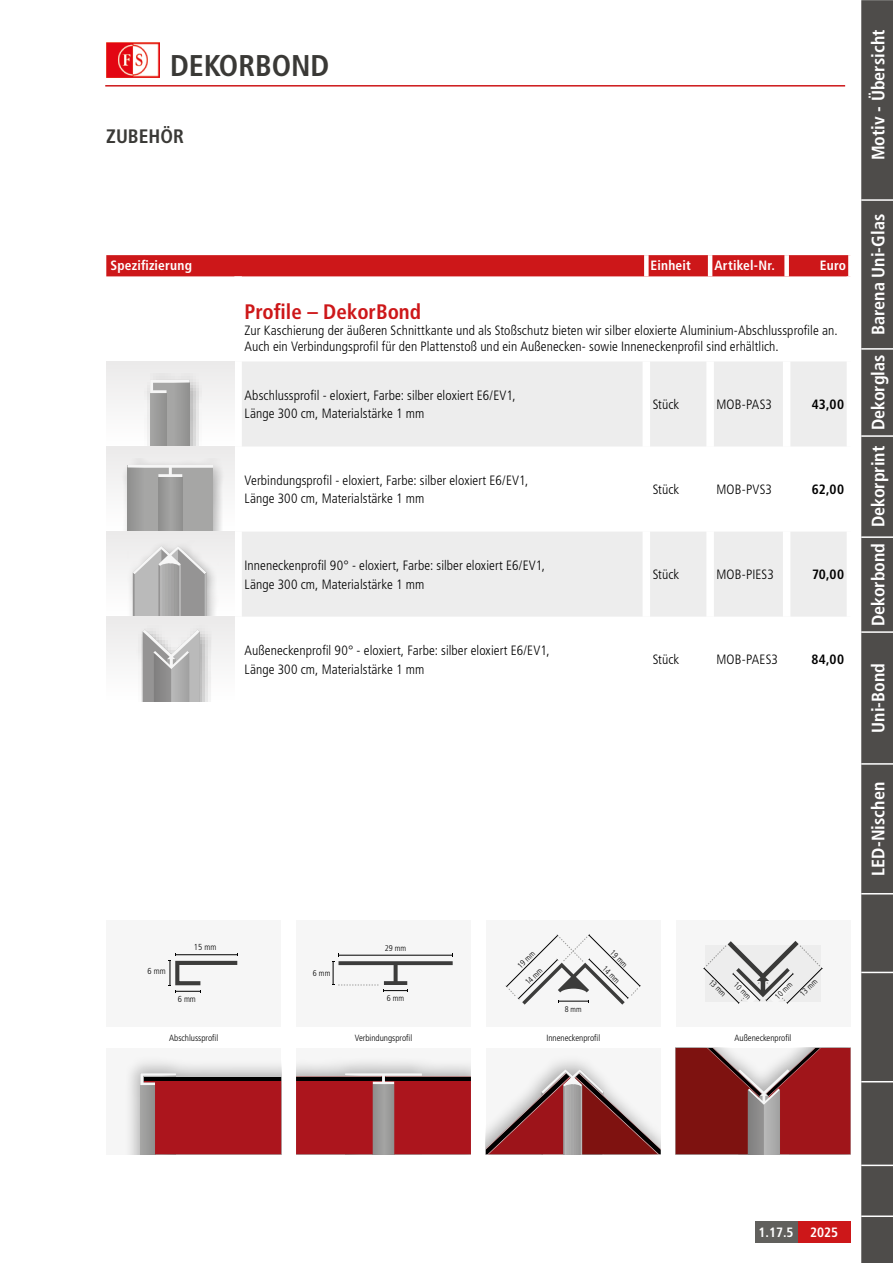
<style>
.page{position:relative;width:893px;height:1263px;background:#fff}
.page>*{position:absolute;margin:0;border:0;box-sizing:border-box;transform-origin:0 0}
.t1{font:700 condensed 30px "Frutiger LT Std";color:#3a3936}
.t2{font:700 condensed 21px "Frutiger LT Std";color:#cd1719}
.t3{font:700 condensed 19.5px "Frutiger LT Std";color:#3a3936}
.t4{font:700 condensed 18px "Frutiger LT Std";color:#fff}
.t5{font:300 condensed 13.5px/18.8px "Frutiger LT Std";letter-spacing:.005em;color:#000}
.t6{font:700 condensed 13.5px "Frutiger LT Std";letter-spacing:.01em;color:#fff}
.t7{font:700 condensed 13.5px "Frutiger LT Std";letter-spacing:.025em;color:#000}
.t8{font:300 condensed 9px "Frutiger LT Std";color:#000}
.t9{font:300 condensed 8.7px "Frutiger LT Std";color:#000}
.t10{font:300 condensed 8.4px "Frutiger LT Std";color:#000}
.t11{font:300 condensed 8.1px "Frutiger LT Std";color:#000}
</style>
<div class="page">
<img style="left:106px;top:43px;width:54px;height:34px">
<hr style="left:105px;top:85px;width:740px;height:2px;background:#cd1719">
<div style="left:797px;top:1221px;width:54px;height:22px;background:#cd1719"></div>
<div style="left:755px;top:1221px;width:42px;height:22px;background:#61605d"></div>
<div style="left:861px;top:0;width:32px;height:1263px;background:#4e4c4a"></div>
<hr style="left:861px;top:1164px;width:32px;height:2px;background:#fff">
<hr style="left:861px;top:1081px;width:32px;height:1px;background:#fff">
<hr style="left:861px;top:972px;width:32px;height:1px;background:#fff">
<hr style="left:861px;top:893px;width:32px;height:1px;background:#fff">
<hr style="left:861px;top:763px;width:32px;height:2px;background:#fff">
<hr style="left:861px;top:631px;width:32px;height:2px;background:#fff">
<hr style="left:861px;top:536px;width:32px;height:2px;background:#fff">
<hr style="left:861px;top:435px;width:32px;height:2px;background:#fff">
<hr style="left:861px;top:348px;width:32px;height:2px;background:#fff">
<hr style="left:861px;top:199px;width:32px;height:2px;background:#fff">
<hr style="left:861px;top:1215px;width:32px;height:2px;background:#fff">
<div style="left:106px;top:1048px;width:175px;height:106px;background:#f6f6f6"></div>
<div style="left:124px;top:1056px;width:157px;height:98px;background:#000;opacity:.3"></div>
<svg style="left:140px;top:1073px;width:36px;height:12px"></svg>
<div style="left:140px;top:1085px;width:15px;height:69px;background:#a3a3a2"></div>
<div style="left:161px;top:1076px;width:15px;height:78px;background:#a6a6a5"></div>
<hr style="left:144px;top:1077px;width:137px;height:4px;background:#000">
<div style="left:144px;top:1081px;width:137px;height:73px;background:#ac151d"></div>
<div style="left:486px;top:1048px;width:175px;height:106px;background:#f6f6f6"></div>
<div style="left:486px;top:1054px;width:175px;height:100px;background:#000;opacity:.3"></div>
<svg style="left:486px;top:1069px;width:175px;height:85px"></svg>
<div style="left:296px;top:1048px;width:175px;height:106px;background:#f6f6f6"></div>
<div style="left:296px;top:1056px;width:175px;height:98px;background:#000;opacity:.3"></div>
<svg style="left:345px;top:1073px;width:77px;height:11px"></svg>
<div style="left:373px;top:1084px;width:21px;height:70px;background:#a3a3a2"></div>
<hr style="left:385px;top:1076px;width:86px;height:1px;background:#c7c7c6">
<hr style="left:385px;top:1080px;width:86px;height:1px;background:#c7c7c6">
<hr style="left:385px;top:1077px;width:86px;height:3px;background:#000">
<div style="left:385px;top:1081px;width:86px;height:73px;background:#ac151d"></div>
<hr style="left:296px;top:1076px;width:86px;height:1px;background:#c7c7c6">
<hr style="left:296px;top:1080px;width:86px;height:1px;background:#c7c7c6">
<hr style="left:296px;top:1077px;width:86px;height:3px;background:#000">
<div style="left:296px;top:1081px;width:86px;height:73px;background:#ac151d"></div>
<svg style="left:676px;top:1048px;width:174px;height:106px;background:#983e3f"></svg>
<div style="left:106px;top:255px;width:742px;height:21px;background:#cd1719"></div>
<svg style="left:242px;top:362px;width:605px;height:255px;fill:#ededed"></svg>
<hr style="left:708px;top:255px;width:4px;height:21px;background:#fff">
<div style="left:784px;top:255px;width:5px;height:21px;background:#fff"></div>
<div style="left:643px;top:361px;width:7px;height:85px;background:#fff"></div>
<div style="left:706px;top:361px;width:8px;height:85px;background:#fff"></div>
<div style="left:643px;top:446px;width:7px;height:85px;background:#fff"></div>
<div style="left:706px;top:446px;width:8px;height:85px;background:#fff"></div>
<div style="left:643px;top:531px;width:7px;height:86px;background:#fff"></div>
<div style="left:706px;top:531px;width:8px;height:86px;background:#fff"></div>
<div style="left:783px;top:361px;width:7px;height:85px;background:#fff"></div>
<div style="left:783px;top:446px;width:7px;height:85px;background:#fff"></div>
<div style="left:783px;top:531px;width:7px;height:86px;background:#fff"></div>
<div style="left:644px;top:255px;width:5px;height:21px;background:#fff"></div>
<div style="left:106px;top:361px;width:128px;height:85px;background:#f3f3f3"></div>
<div style="left:144px;top:374px;width:58px;height:72px;background:#000;opacity:.3"></div>
<div style="left:153px;top:383px;width:37px;height:63px;background:#a6a6a5"></div>
<div style="left:150px;top:393px;width:17px;height:53px;background:#8f8f8e"></div>
<svg style="left:150px;top:380px;width:40px;height:13px"></svg>
<div style="left:150px;top:393px;width:16px;height:53px;background:#9b9b9a"></div>
<div style="left:173px;top:383px;width:17px;height:63px;background:#9b9b9a"></div>
<div style="left:106px;top:446px;width:128px;height:85px;background:linear-gradient(to bottom,#ebeaea,#fff)"></div>
<div style="left:122px;top:459px;width:103px;height:72px;background:#000;opacity:.3"></div>
<div style="left:128px;top:468px;width:41px;height:63px;background:#a6a6a5"></div>
<div style="left:172px;top:468px;width:41px;height:63px;background:#a6a6a5"></div>
<svg style="left:128px;top:465px;width:85px;height:12px"></svg>
<div style="left:128px;top:468px;width:16px;height:63px;background:#9a9a99"></div>
<div style="left:158px;top:477px;width:24px;height:54px;background:#9a9a99"></div>
<div style="left:106px;top:531px;width:128px;height:86px;background:#f3f2f2"></div>
<div style="left:127px;top:540px;width:91px;height:77px;background:#000;opacity:.3"></div>
<svg style="left:133px;top:546px;width:73px;height:71px"></svg>
<div style="left:106px;top:617px;width:128px;height:85px;background:#f4f4f4"></div>
<div style="left:137px;top:624px;width:75px;height:78px;background:#000;opacity:.3"></div>
<svg style="left:143px;top:629px;width:57px;height:73px"></svg>
<div style="left:106px;top:920px;width:175px;height:107px;background:#f6f6f6"></div>
<svg style="left:169px;top:953px;width:69px;height:39px"></svg>
<div style="left:486px;top:920px;width:175px;height:107px;background:#f6f6f6"></div>
<svg style="left:506px;top:934px;width:135px;height:71px"></svg>
<div style="left:296px;top:920px;width:175px;height:107px;background:#f6f6f6"></div>
<svg style="left:332px;top:954px;width:121px;height:38px"></svg>
<div style="left:676px;top:920px;width:174px;height:107px;background:#f6f6f6"></div>
<svg style="left:703px;top:941px;width:120px;height:63px"></svg>
<h1 class="t1" style="left:170px;top:47px;width:161px">DEKORBOND</h1>
<h3 class="t3" style="left:106px;top:125px;width:79px">ZUBEHÖR</h3>
<p class="t6" style="left:111px;top:257px;width:83px">Spezifizierung</p>
<p class="t6" style="left:651px;top:257px;width:42px">Einheit</p>
<p class="t6" style="left:714px;top:257px;width:62px">Artikel-Nr.</p>
<p class="t6" style="left:820px;top:257px;width:28px">Euro</p>
<h2 class="t2" style="left:244px;top:299px;width:178px">Profile – DekorBond</h2>
<p class="t5" style="left:244px;top:322px;width:595px;line-height:16.2px">Zur Kaschierung der äußeren Schnittkante und als Stoßschutz bieten wir silber eloxierte Aluminium-Abschlussprofile an.<br>Auch ein Verbindungsprofil für den Plattenstoß und ein Außenecken- sowie Inneneckenprofil sind erhältlich.</p>
<p class="t5" style="left:244px;top:386px;width:273px">Abschlussprofil - eloxiert, Farbe: silber eloxiert E6/EV1,<br>Länge 300 cm, Materialstärke 1 mm</p>
<p class="t5" style="left:653px;top:395px;width:28px">Stück</p>
<p class="t5" style="left:716px;top:395px;width:57px">MOB-PAS3</p>
<p class="t7" style="left:812px;top:396px;width:34px">43,00</p>
<p class="t5" style="left:244px;top:471px;width:285px">Verbindungsprofil - eloxiert, Farbe: silber eloxiert E6/EV1,<br>Länge 300 cm, Materialstärke 1 mm</p>
<p class="t5" style="left:653px;top:480px;width:28px">Stück</p>
<p class="t5" style="left:716px;top:480px;width:57px">MOB-PVS3</p>
<p class="t7" style="left:812px;top:481px;width:34px">62,00</p>
<p class="t5" style="left:244px;top:556px;width:302px">Inneneckenprofil 90° - eloxiert, Farbe: silber eloxiert E6/EV1,<br>Länge 300 cm, Materialstärke 1 mm</p>
<p class="t5" style="left:653px;top:565px;width:28px">Stück</p>
<p class="t5" style="left:716px;top:565px;width:59px">MOB-PIES3</p>
<p class="t7" style="left:812px;top:566px;width:34px">70,00</p>
<p class="t5" style="left:244px;top:641px;width:307px">Außeneckenprofil 90° - eloxiert, Farbe: silber eloxiert E6/EV1,<br>Länge 300 cm, Materialstärke 1 mm</p>
<p class="t5" style="left:653px;top:650px;width:28px">Stück</p>
<p class="t5" style="left:716px;top:650px;width:63px">MOB-PAES3</p>
<p class="t7" style="left:811px;top:651px;width:34px">84,00</p>
<h3 class="t4" style="left:867px;top:160px;width:132px;rotate:-90deg">Motiv - Übersicht</h3>
<h3 class="t4" style="left:867px;top:626px;width:414px;rotate:-90deg">Dekorbond Dekorprint Dekorglas Barena Uni-Glas</h3>
<h3 class="t4" style="left:867px;top:733px;width:71px;rotate:-90deg">Uni-Bond</h3>
<h3 class="t4" style="left:867px;top:876px;width:95px;rotate:-90deg">LED-Nischen</h3>
<p class="t9" style="left:147px;top:966px;width:20px">6 mm</p>
<p class="t9" style="left:194px;top:942px;width:24px">15 mm</p>
<p class="t9" style="left:178px;top:994px;width:20px">6 mm</p>
<p class="t10" style="left:313px;top:968px;width:19px">6 mm</p>
<p class="t10" style="left:385px;top:943px;width:23px">29 mm</p>
<p class="t10" style="left:387px;top:994px;width:19px">6 mm</p>
<p class="t11" style="left:516px;top:964px;width:22px;rotate:-45deg">19 mm</p>
<p class="t11" style="left:523px;top:980px;width:22px;rotate:-45deg">14 mm</p>
<p class="t11" style="left:565px;top:1004px;width:18px">8 mm</p>
<p class="t11" style="left:615px;top:948px;width:22px;rotate:45deg">19 mm</p>
<p class="t11" style="left:607px;top:964px;width:22px;rotate:45deg">14 mm</p>
<p class="t11" style="left:713px;top:977px;width:22px;rotate:45deg">13 mm</p>
<p class="t11" style="left:738px;top:980px;width:22px;rotate:45deg">10 mm</p>
<p class="t11" style="left:798px;top:992px;width:22px;rotate:-45deg">13 mm</p>
<p class="t11" style="left:773px;top:995px;width:22px;rotate:-45deg">10 mm</p>
<p class="t8" style="left:169px;top:1032px;width:51px">Abschlussprofil</p>
<p class="t8" style="left:355px;top:1032px;width:59px">Verbindungsprofil</p>
<p class="t8" style="left:546px;top:1032px;width:55px">Inneneckenprofil</p>
<p class="t8" style="left:735px;top:1032px;width:58px">Außeneckenprofil</p>
<p class="t6" style="left:758px;top:1224px;width:81px">1.17.5 2025</p>
</div>
